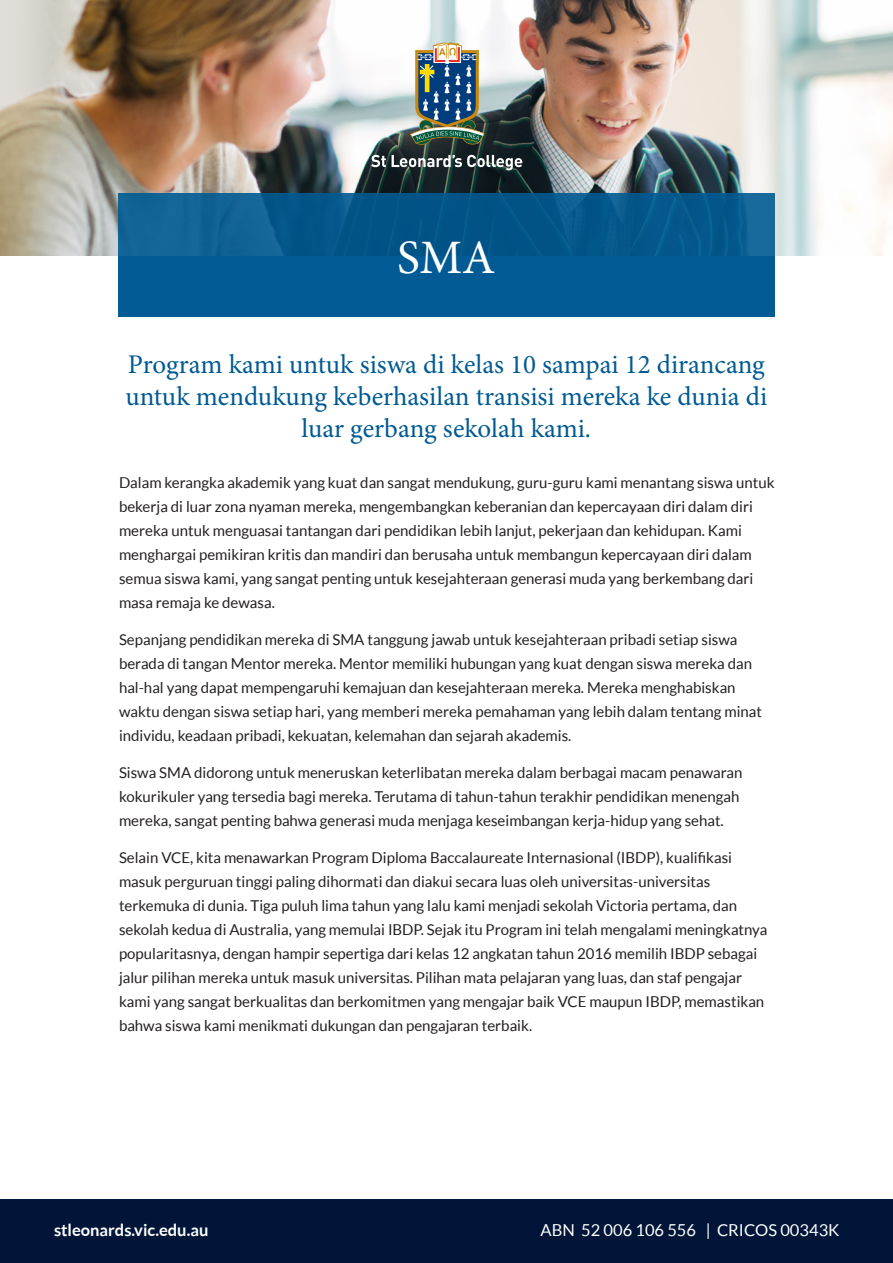
<style>
.page{position:relative;width:893px;height:1263px;background:#fff}
.page>*{position:absolute;margin:0;border:0;box-sizing:border-box;transform-origin:0 0}
.Heading{font:48px "Minion Pro";color:#fff}
.t1{font:27px/32.4px "Minion Pro";color:#005a93;text-align:center}
.t2{font:16.5px "Lato";color:#fff}
.t3{font:700 16.5px "Lato";color:#fff}
.t4{font:15px/24px "Lato";color:#231f20}
</style>
<div class="page">
<div style="left:0;top:1199px;width:893px;height:64px;background:#001537"></div>
<img style="left:0;top:0;width:893px;height:255px">
<svg style="left:118px;top:193px;width:657px;height:124px;fill:#025b94"></svg>
<svg style="left:371px;top:155px;width:15px;height:12px"></svg>
<svg style="left:392px;top:155px;width:130px;height:15px"></svg>
<img style="left:410px;top:43px;width:74px;height:104px">
<p class="Heading" style="left:397px;top:225px;width:100px">SMA</p>
<p class="t1" style="left:125px;top:348px;width:643px">Program kami untuk siswa di kelas 10 sampai 12 dirancang untuk mendukung keberhasilan transisi mereka ke dunia di luar gerbang sekolah kami.</p>
<p class="t4" style="left:119px;top:471px;width:657px">Dalam kerangka akademik yang kuat dan sangat mendukung, guru-guru kami menantang siswa untuk bekerja di luar zona nyaman mereka, mengembangkan keberanian dan kepercayaan diri dalam diri mereka untuk menguasai tantangan dari pendidikan lebih lanjut, pekerjaan dan kehidupan. Kami menghargai pemikiran kritis dan mandiri dan berusaha untuk membangun kepercayaan diri dalam semua siswa kami, yang sangat penting untuk kesejahteraan generasi muda yang berkembang dari masa remaja ke dewasa.</p>
<p class="t4" style="left:119px;top:628px;width:645px">Sepanjang pendidikan mereka di SMA tanggung jawab untuk kesejahteraan pribadi setiap siswa berada di tangan Mentor mereka. Mentor memiliki hubungan yang kuat dengan siswa mereka dan hal-hal yang dapat mempengaruhi kemajuan dan kesejahteraan mereka. Mereka menghabiskan waktu dengan siswa setiap hari, yang memberi mereka pemahaman yang lebih dalam tentang minat individu, keadaan pribadi, kekuatan, kelemahan dan sejarah akademis.</p>
<p class="t4" style="left:119px;top:760px;width:625px">Siswa SMA didorong untuk meneruskan keterlibatan mereka dalam berbagai macam penawaran kokurikuler yang tersedia bagi mereka. Terutama di tahun-tahun terakhir pendidikan menengah mereka, sangat penting bahwa generasi muda menjaga keseimbangan kerja-hidup yang sehat.</p>
<p class="t4" style="left:119px;top:845px;width:650px">Selain VCE, kita menawarkan Program Diploma Baccalaureate Internasional (IBDP), kualifikasi masuk perguruan tinggi paling dihormati dan diakui secara luas oleh universitas-universitas terkemuka di dunia. Tiga puluh lima tahun yang lalu kami menjadi sekolah Victoria pertama, dan sekolah kedua di Australia, yang memulai IBDP. Sejak itu Program ini telah mengalami meningkatnya popularitasnya, dengan hampir sepertiga dari kelas 12 angkatan tahun 2016 memilih IBDP sebagai jalur pilihan mereka untuk masuk universitas. Pilihan mata pelajaran yang luas, dan staf pengajar kami yang sangat berkualitas dan berkomitmen yang mengajar baik VCE maupun IBDP, memastikan bahwa siswa kami menikmati dukungan dan pengajaran terbaik.</p>
<p class="t3" style="left:54px;top:1220px;width:156px">stleonards.vic.edu.au</p>
<p class="t2" style="left:541px;top:1220px;width:300px">ABN 52 006 106 556 | CRICOS 00343K</p>
</div>
